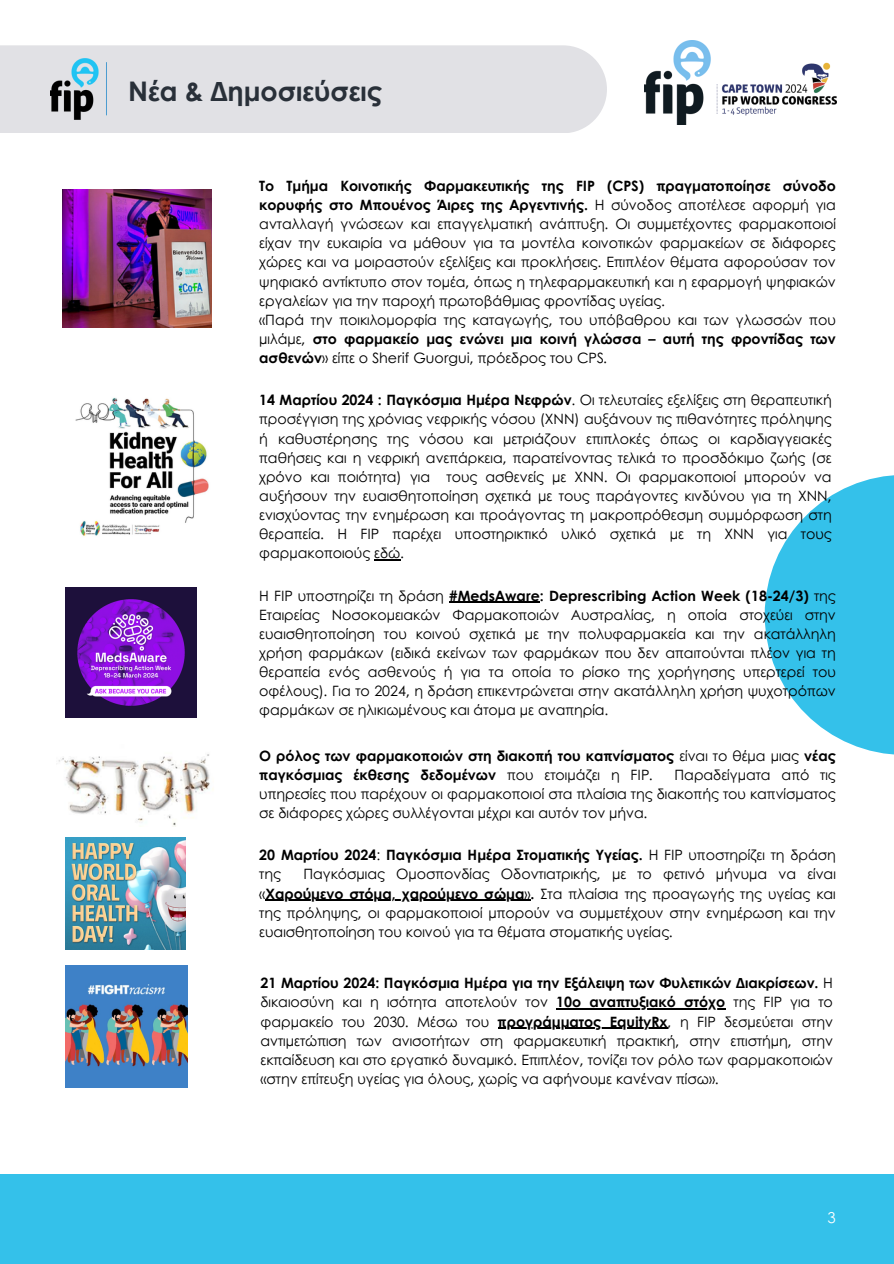
<style>
.page{position:relative;width:894px;height:1264px;background:#fff}
.page>*{position:absolute;margin:0;border:0;box-sizing:border-box;transform-origin:0 0}
.t1{font:700 27px "Century Gothic";color:#293039}
.t2{font:15px "Century Gothic";color:#fff}
.t3{font:14.25px/19.2px "Century Gothic";color:#000;text-align:justify}
.t4{font:700 14.25px/19.2px "Century Gothic";color:#000}
.s1{font-weight:700}
.s2{font-weight:400}
</style>
<div class="page">
<div style="left:0;top:1174px;width:893px;height:89px;background:#34c1ea"></div>
<div style="left:0;top:45px;width:606px;height:88px;background:#e1e1e5"></div>
<img style="left:50px;top:45px;width:57px;height:88px">
<img style="left:644px;top:41px;width:191px;height:84px">
<img style="left:75px;top:397px;width:134px;height:139px">
<img style="left:66px;top:587px;width:130px;height:131px">
<svg style="left:764px;top:475px;width:129px;height:280px;fill:#34c1ea"></svg>
<svg style="left:374px;top:559px;width:26px;height:1px"></svg>
<hr style="left:449px;top:601px;width:90px;height:2px;background:#000">
<img style="left:66px;top:837px;width:119px;height:112px">
<hr style="left:265px;top:899px;width:259px;height:1px;background:#000">
<img style="left:62px;top:190px;width:150px;height:137px">
<img style="left:58px;top:754px;width:152px;height:72px">
<img style="left:66px;top:965px;width:121px;height:122px">
<hr style="left:556px;top:1008px;width:169px;height:1px;background:#000">
<hr style="left:497px;top:1027px;width:170px;height:1px;background:#000">
<h1 class="t1" style="left:128px;top:71px;width:255px">Νέα &amp; Δημοσιεύσεις</h1>
<p class="t3" style="left:259px;top:175px;width:578px;text-align:left"><span class="s1">Το Τμήμα Κοινοτικής Φαρμακευτικής της FIP (CPS) πραγματοποίησε σύνοδο κορυφής στο Μπουένος Άιρες της Αργεντινής.</span> Η σύνοδος αποτέλεσε αφορμή για ανταλλαγή γνώσεων και επαγγελματική ανάπτυξη. Οι συμμετέχοντες φαρμακοποιοί είχαν την ευκαιρία να μάθουν για τα μοντέλα κοινοτικών φαρμακείων σε διάφορες χώρες και να μοιραστούν εξελίξεις και προκλήσεις. Επιπλέον θέματα αφορούσαν τον ψηφιακό αντίκτυπο στον τομέα, όπως η τηλεφαρμακευτική και η εφαρμογή ψηφιακών εργαλείων για την παροχή πρωτοβάθμιας φροντίδας υγείας.<br>«Παρά την ποικιλομορφία της καταγωγής, του υπόβαθρου και των γλωσσών που μιλάμε, <span class="s1">στο φαρμακείο μας ενώνει μια κοινή γλώσσα – αυτή της φροντίδας των ασθενών</span>» είπε ο Sherif Guorgui, πρόεδρος του CPS.</p>
<p class="t3" style="left:259px;top:390px;width:574px"><span class="s1">14 Μαρτίου 2024 : Παγκόσμια Ημέρα Νεφρών</span>. Οι τελευταίες εξελίξεις στη θεραπευτική προσέγγιση της χρόνιας νεφρικής νόσου (ΧΝΝ) αυξάνουν τις πιθανότητες πρόληψης ή καθυστέρησης της νόσου και μετριάζουν επιπλοκές όπως οι καρδιαγγειακές παθήσεις και η νεφρική ανεπάρκεια, παρατείνοντας τελικά το προσδόκιμο ζωής (σε χρόνο και ποιότητα) για τους ασθενείς με ΧΝΝ. Οι φαρμακοποιοί μπορούν να αυξήσουν την ευαισθητοποίηση σχετικά με τους παράγοντες κινδύνου για τη ΧΝΝ, ενισχύοντας την ενημέρωση και προάγοντας τη μακροπρόθεσμη συμμόρφωση στη θεραπεία. Η FIP παρέχει υποστηρικτικό υλικό σχετικά με τη ΧΝΝ για τους φαρμακοποιούς εδώ.</p>
<p class="t3" style="left:259px;top:585px;width:578px">Η FIP υποστηρίζει τη δράση <span class="s1">#MedsAware: Deprescribing Action Week (18-24/3)</span> της Εταιρείας Νοσοκομειακών Φαρμακοποιών Αυστραλίας, η οποία στοχεύει στην ευαισθητοποίηση του κοινού σχετικά με την πολυφαρμακεία και την ακατάλληλη χρήση φαρμάκων (ειδικά εκείνων των φαρμάκων που δεν απαιτούνται πλέον για τη θεραπεία ενός ασθενούς ή για τα οποία το ρίσκο της χορήγησης υπερτερεί του οφέλους). Για το 2024, η δράση επικεντρώνεται στην ακατάλληλη χρήση ψυχοτρόπων φαρμάκων σε ηλικιωμένους και άτομα με αναπηρία.</p>
<p class="t4" style="left:259px;top:745px;width:578px">Ο ρόλος των φαρμακοποιών στη διακοπή του καπνίσματος <span class="s2">είναι το θέμα μιας</span> νέας παγκόσμιας έκθεσης δεδομένων <span class="s2">που ετοιμάζει η FIP.</span></p>
<p class="t3" style="left:259px;top:764px;width:578px;text-indent:415px">Παραδείγματα από τις υπηρεσίες που παρέχουν οι φαρμακοποιοί στα πλαίσια της διακοπής του καπνίσματος σε διάφορες χώρες συλλέγονται μέχρι και αυτόν τον μήνα.</p>
<p class="t4" style="left:259px;top:844px;width:578px">20 Μαρτίου 2024<span class="s2">:</span> Παγκόσμια Ημέρα Στοματικής Υγείας. <span class="s2">H FIP υποστηρίζει τη δράση της</span></p>
<p class="t3" style="left:259px;top:864px;width:578px;text-indent:44px">Παγκόσμιας Ομοσπονδίας Οδοντιατρικής, με το φετινό μήνυμα να είναι «<span class="s1">Χαρούμενο στόμα, χαρούμενο σώμα</span>»<span class="s1">.</span> Στα πλαίσια της προαγωγής της υγείας και της πρόληψης, οι φαρμακοποιοί μπορούν να συμμετέχουν στην ενημέρωση και την ευαισθητοποίηση του κοινού για τα θέματα στοματικής υγείας.</p>
<p class="t3" style="left:260px;top:972px;width:574px"><span class="s1">21 Μαρτίου 2024: Παγκόσμια Ημέρα για την Εξάλειψη των Φυλετικών Διακρίσεων.</span> Η δικαιοσύνη και η ισότητα αποτελούν τον <span class="s1">10ο αναπτυξιακό στόχο</span> της FIP για το φαρμακείο του 2030. Μέσω του <span class="s1">προγράμματος EquityRx</span>, η FIP δεσμεύεται στην αντιμετώπιση των ανισοτήτων στη φαρμακευτική πρακτική, στην επιστήμη, στην εκπαίδευση και στο εργατικό δυναμικό. Επιπλέον, τονίζει τον ρόλο των φαρμακοποιών «στην επίτευξη υγείας για όλους, χωρίς να αφήνουμε κανέναν πίσω».</p>
<p class="t2" style="left:827px;top:1206px;width:10px">3</p>
</div>
